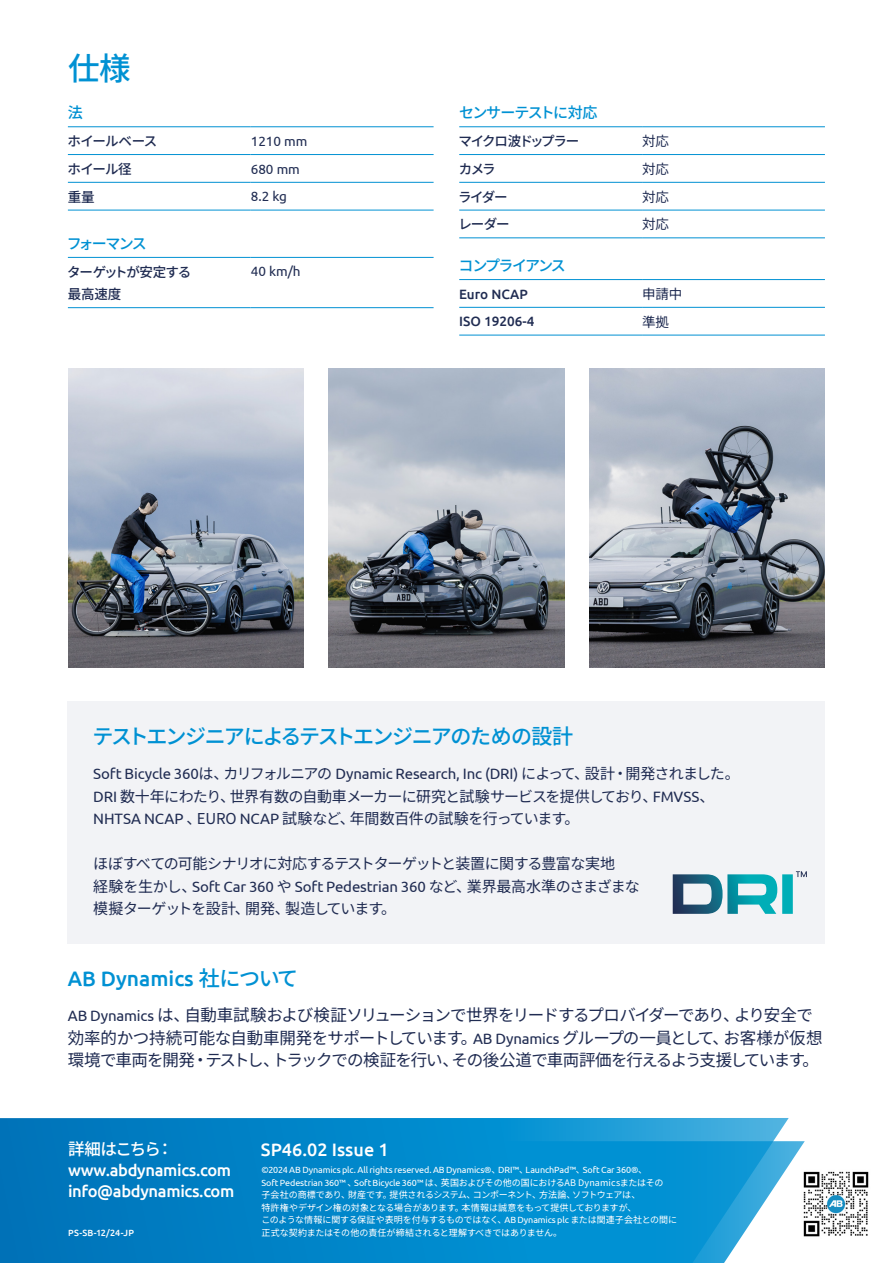
<style>
.page{position:relative;width:893px;height:1263px;background:#fff}
.page>*{position:absolute;margin:0;border:0;box-sizing:border-box;transform-origin:0 0}
.t1{font:100 31.5px "Noto Sans JP";color:#0091d3}
.t2{font:100 21px "Noto Sans JP";letter-spacing:-.085em;color:#0091d3}
.t3{font:500 21px "Ubuntu";color:#0091d3}
.t4{font:500 18px "Ubuntu";color:#fff}
.t5{font:100 16.5px/22.5px "Noto Sans JP";letter-spacing:-.05em;color:#202c52}
.t6{font:500 16.5px/21px "Ubuntu";letter-spacing:-.02em;color:#fff}
.t7{font:100 16.5px "Noto Sans JP";letter-spacing:-.075em;color:#fff}
.t8{font:100 15px/22.5px "Noto Sans JP";letter-spacing:-.045em;color:#202c52}
.t9{font:15px "Ubuntu";letter-spacing:-.01em;color:#202c52}
.t10{font:100 15px "Noto Sans JP";letter-spacing:-.065em;color:#202c52}
.t11{font:100 15px "Noto Sans JP";letter-spacing:-.09em;color:#0091d3}
.t12{font:100 15px "Noto Sans JP";letter-spacing:-.13em;color:#0091d3}
.t13{font:100 15px "Noto Sans JP";letter-spacing:-.11em;color:#0091d3}
.t14{font:100 13.5px "Noto Sans JP";letter-spacing:-.065em;color:#202c52}
.t15{font:13.5px "Ubuntu";color:#202c52}
.t16{font:500 13.5px "Ubuntu";color:#202c52}
.t17{font:100 13.5px/22.5px "Noto Sans JP";letter-spacing:-.045em;color:#202c52}
.t18{font:100 13.5px "Noto Sans JP";letter-spacing:-.105em;color:#202c52}
.t19{font:100 9px/12.6px "Noto Sans JP";letter-spacing:-.02em;color:#fff}
.t20{font:9px/12.6px "Ubuntu";letter-spacing:-.01em;color:#fff}
.t21{font:500 9px "Ubuntu";letter-spacing:.015em;color:#fff}
.s1{font-family:"Noto Sans JP";font-weight:100}
.s2{font-family:"Ubuntu";font-weight:400}
.s3{font-family:"Ubuntu";font-weight:400;font-size:15px}
</style>
<div class="page">
<svg style="left:0;top:1118px;width:789px;height:23px;background:#118ecd"></svg>
<svg style="left:0;top:1141px;width:805px;height:122px;background:#0f8dcc"></svg>
<img style="left:802px;top:1170px;width:67px;height:69px">
<hr style="left:68px;top:126px;width:183px;height:1px;background:#0091d3">
<hr style="left:251px;top:126px;width:183px;height:1px;background:#0091d3">
<hr style="left:68px;top:154px;width:183px;height:1px;background:#0091d3">
<hr style="left:251px;top:154px;width:183px;height:1px;background:#0091d3">
<hr style="left:68px;top:182px;width:183px;height:1px;background:#0091d3">
<hr style="left:251px;top:182px;width:183px;height:1px;background:#0091d3">
<hr style="left:68px;top:210px;width:183px;height:1px;background:#0091d3">
<hr style="left:251px;top:210px;width:183px;height:1px;background:#0091d3">
<hr style="left:459px;top:126px;width:183px;height:1px;background:#0091d3">
<hr style="left:642px;top:126px;width:183px;height:1px;background:#0091d3">
<hr style="left:459px;top:154px;width:183px;height:1px;background:#0091d3">
<hr style="left:642px;top:154px;width:183px;height:1px;background:#0091d3">
<hr style="left:459px;top:182px;width:183px;height:1px;background:#0091d3">
<hr style="left:642px;top:182px;width:183px;height:1px;background:#0091d3">
<hr style="left:459px;top:210px;width:183px;height:1px;background:#0091d3">
<hr style="left:642px;top:210px;width:183px;height:1px;background:#0091d3">
<hr style="left:459px;top:237px;width:183px;height:1px;background:#0091d3">
<hr style="left:642px;top:237px;width:183px;height:1px;background:#0091d3">
<hr style="left:459px;top:279px;width:183px;height:1px;background:#0091d3">
<hr style="left:642px;top:279px;width:183px;height:1px;background:#0091d3">
<hr style="left:459px;top:307px;width:183px;height:1px;background:#0091d3">
<hr style="left:642px;top:307px;width:183px;height:1px;background:#0091d3">
<hr style="left:459px;top:335px;width:183px;height:1px;background:#0091d3">
<hr style="left:642px;top:335px;width:183px;height:1px;background:#0091d3">
<hr style="left:68px;top:257px;width:183px;height:1px;background:#0091d3">
<hr style="left:251px;top:257px;width:183px;height:1px;background:#0091d3">
<hr style="left:68px;top:307px;width:183px;height:1px;background:#0091d3">
<hr style="left:251px;top:307px;width:183px;height:1px;background:#0091d3">
<div style="left:68px;top:702px;width:757px;height:242px;background:#f2f3f6"></div>
<img style="left:68px;top:369px;width:235px;height:299px">
<img style="left:329px;top:369px;width:235px;height:299px">
<img style="left:590px;top:369px;width:235px;height:299px">
<svg style="left:673px;top:871px;width:134px;height:43px"></svg>
<h1 class="t1" style="left:68px;top:51px;width:64px">仕様</h1>
<h3 class="t13" style="left:68px;top:104px;width:16px">法</h3>
<h3 class="t14" style="left:68px;top:133px;width:91px">ホイールベース</h3>
<h3 class="t15" style="left:251px;top:133px;width:58px">1210 mm</h3>
<h3 class="t14" style="left:68px;top:161px;width:66px">ホイール径</h3>
<h3 class="t15" style="left:251px;top:161px;width:51px">680 mm</h3>
<h3 class="t14" style="left:68px;top:189px;width:28px">重量</h3>
<h3 class="t15" style="left:251px;top:188px;width:38px">8.2 kg</h3>
<h3 class="t13" style="left:67px;top:235px;width:82px">フォーマンス</h3>
<h3 class="t17" style="left:67px;top:261px;width:125px">ターゲットが安定する最高速度</h3>
<h3 class="t15" style="left:251px;top:263px;width:51px">40 km/h</h3>
<h3 class="t11" style="left:459px;top:104px;width:140px">センサーテストに対応</h3>
<h3 class="t18" style="left:458px;top:133px;width:122px">マイクロ波ドップラー</h3>
<h3 class="t14" style="left:642px;top:133px;width:28px">対応</h3>
<h3 class="t14" style="left:459px;top:161px;width:38px">カメラ</h3>
<h3 class="t14" style="left:642px;top:161px;width:28px">対応</h3>
<h3 class="t14" style="left:458px;top:189px;width:51px">ライダー</h3>
<h3 class="t14" style="left:642px;top:189px;width:28px">対応</h3>
<h3 class="t14" style="left:458px;top:217px;width:53px">レーダー</h3>
<h3 class="t14" style="left:642px;top:217px;width:28px">対応</h3>
<h3 class="t12" style="left:458px;top:257px;width:109px">コンプライアンス</h3>
<h3 class="t16" style="left:459px;top:285px;width:70px">Euro NCAP</h3>
<h3 class="t14" style="left:642px;top:286px;width:42px">申請中</h3>
<h3 class="t16" style="left:459px;top:313px;width:77px">ISO 19206-4</h3>
<h3 class="t14" style="left:642px;top:314px;width:28px">準拠</h3>
<h2 class="t2" style="left:92px;top:724px;width:482px">テストエンジニアによるテストエンジニアのための設計</h2>
<h3 class="t9" style="left:93px;top:765px;width:648px">Soft Bicycle 360<span class="s1">は、カリフォルニアの</span> Dynamic Research, Inc (DRI) <span class="s1">によって、設計・開発されました。</span></h3>
<h3 class="t8" style="left:93px;top:785px;width:623px"><span class="s2">DRI</span> 数十年にわたり、世界有数の自動車メーカーに研究と試験サービスを提供しており、<span class="s2">FMVSS</span>、<br><span class="s2">NHTSA NCAP</span> 、EURO <span class="s2">NCAP</span> 試験など、年間数百件の試験を行っています。</h3>
<h3 class="t8" style="left:93px;top:853px;width:523px">ほぼすべての可能シナリオに対応するテストターゲットと装置に関する豊富な実地</h3>
<h3 class="t9" style="left:93px;top:877px;width:548px"><span class="s1">経験を生かし、</span>Soft Car 360 <span class="s1">や</span> Soft Pedestrian 360 <span class="s1">など、業界最高水準のさまざまな</span></h3>
<h3 class="t10" style="left:93px;top:900px;width:304px">模擬ターゲットを設計、開発、製造しています。</h3>
<h2 class="t3" style="left:68px;top:965px;width:232px">AB Dynamics <span class="s1">社について</span></h2>
<h3 class="t5" style="left:68px;top:1004px;width:756px"><span class="s3">AB Dynamics</span> は、自動車試験および検証ソリューションで世界をリードするプロバイダーであり、より安全で効率的かつ持続可能な自動車開発をサポートしています。<span class="s3">AB Dynamics</span> グループの一員として、お客様が仮想環境で車両を開発・テストし、トラックでの検証を行い、その後公道で車両評価を行えるよう支援しています。</h3>
<h3 class="t7" style="left:68px;top:1139px;width:107px">詳細はこちら：</h3>
<h3 class="t6" style="left:68px;top:1159px;width:168px">www.abdynamics.com info@abdynamics.com</h3>
<h3 class="t4" style="left:261px;top:1138px;width:129px">SP46.02 Issue 1</h3>
<p class="t20" style="left:261px;top:1163px;width:403px">©2024 AB Dynamics plc. All rights reserved. AB Dynamics®<span class="s1">、</span>DRI™<span class="s1">、</span>LaunchPad™<span class="s1">、</span>Soft Car 360®<span class="s1">、<br></span>Soft Pedestrian 360™ <span class="s1">、</span>Soft Bicycle 360™ <span class="s1">は、英国およびその他の国におけるAB Dynamicsまたはその</span></p>
<p class="t19" style="left:261px;top:1189px;width:417px">子会社の商標であり、財産です。提供されるシステム、コンポーネント、方法論、ソフトウェアは、<br>特許権やデザイン権の対象となる場合があります。本情報は誠意をもって提供しておりますが、<br>このような情報に関する保証や表明を付与するものではなく、<span class="s2">AB Dynamics plc</span> または関連子会社との間に</p>
<p class="t21" style="left:68px;top:1227px;width:67px">PS-SB-12/24-JP</p>
<p class="t19" style="left:261px;top:1226px;width:302px">正式な契約またはその他の責任が締結されると理解すべきではありません。</p>
</div>
